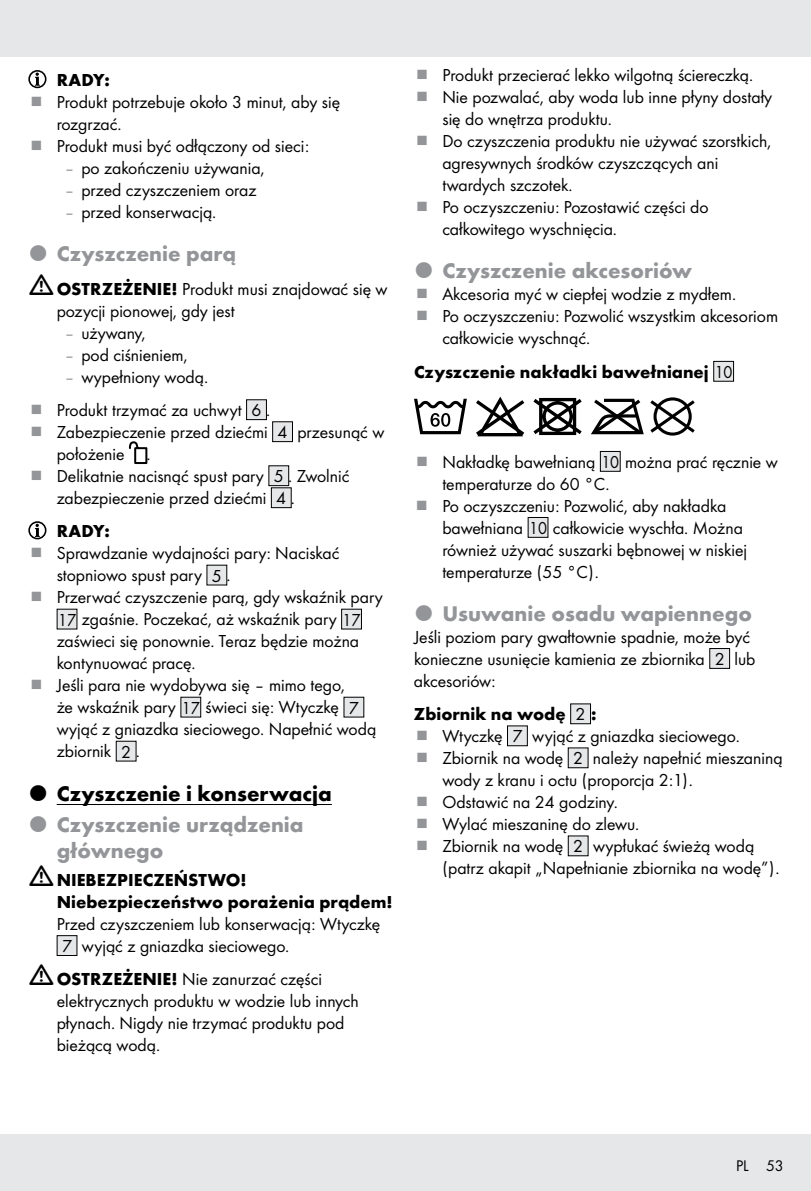
<style>
.page{position:relative;width:811px;height:1191px;background:#fff}
.page>*{position:absolute;margin:0;border:0;box-sizing:border-box;transform-origin:0 0}
.t1{font:700 22px/26px "Futura";color:#939598}
.t2{font:700 22px "Futura";color:#000}
.t3{font:18px/22px "Futura Boo";color:#000}
.t4{font:700 18px/22px "Futura";color:#000}
.t5{font:16px "Futura Boo";color:#000}
.s1{color:#939598}
.s2{font-family:"Futura";font-weight:700}
.s3{font-family:"Futura Boo";font-weight:400}
</style>
<div class="page">
<div style="left:0;top:1134px;width:811px;height:57px;background:#e6e7e8"></div>
<div style="left:0;top:0;width:811px;height:57px;background:#e6e7e8"></div>
<hr style="left:57px;top:804px;width:275px;height:1px;background:#000">
<div style="left:28px;top:70px;width:18px;height:18px;border:2px solid #000;border-radius:50%"></div>
<svg style="left:35px;top:73px;width:5px;height:13px"></svg>
<div style="left:247px;top:400px;width:19px;height:19px;background:#e6e7e8"></div>
<div style="left:246px;top:399px;width:21px;height:21px;border:1px solid #000"></div>
<div style="left:273px;top:422px;width:19px;height:19px;background:#e6e7e8"></div>
<div style="left:272px;top:421px;width:21px;height:21px;border:1px solid #000"></div>
<svg style="left:128px;top:441px;width:20px;height:23px"></svg>
<div style="left:269px;top:466px;width:20px;height:19px;background:#e6e7e8"></div>
<div style="left:268px;top:465px;width:21px;height:21px;border:1px solid #000"></div>
<div style="left:271px;top:488px;width:20px;height:19px;background:#e6e7e8"></div>
<div style="left:271px;top:487px;width:21px;height:21px;border:1px solid #000"></div>
<svg style="left:29px;top:522px;width:17px;height:16px"></svg>
<div style="left:28px;top:521px;width:18px;height:18px;border:2px solid #000;border-radius:50%"></div>
<svg style="left:35px;top:524px;width:5px;height:13px"></svg>
<div style="left:207px;top:565px;width:20px;height:20px;background:#e6e7e8"></div>
<div style="left:57px;top:609px;width:20px;height:20px;background:#e6e7e8"></div>
<div style="left:342px;top:609px;width:19px;height:20px;background:#e6e7e8"></div>
<div style="left:341px;top:609px;width:21px;height:20px;border:1px solid #000"></div>
<div style="left:181px;top:697px;width:20px;height:20px;background:#e6e7e8"></div>
<div style="left:344px;top:697px;width:20px;height:20px;background:#e6e7e8"></div>
<div style="left:116px;top:741px;width:20px;height:20px;background:#e6e7e8"></div>
<div style="left:57px;top:935px;width:20px;height:20px;background:#e6e7e8"></div>
<div style="left:57px;top:935px;width:20px;height:21px;border:1px solid #000"></div>
<div style="left:713px;top:361px;width:20px;height:20px;background:#e6e7e8"></div>
<div style="left:713px;top:361px;width:21px;height:20px;border:1px solid #000"></div>
<svg style="left:414px;top:399px;width:53px;height:35px"></svg>
<svg style="left:476px;top:397px;width:48px;height:39px"></svg>
<svg style="left:533px;top:398px;width:48px;height:37px"></svg>
<svg style="left:591px;top:399px;width:53px;height:35px"></svg>
<svg style="left:650px;top:397px;width:44px;height:38px"></svg>
<div style="left:600px;top:451px;width:20px;height:20px;background:#e6e7e8"></div>
<div style="left:600px;top:451px;width:20px;height:21px;border:1px solid #000"></div>
<div style="left:528px;top:517px;width:20px;height:20px;background:#e6e7e8"></div>
<div style="left:528px;top:517px;width:20px;height:21px;border:1px solid #000"></div>
<div style="left:710px;top:648px;width:19px;height:20px;background:#e6e7e8"></div>
<div style="left:709px;top:648px;width:21px;height:21px;border:1px solid #000"></div>
<div style="left:570px;top:704px;width:20px;height:19px;background:#e6e7e8"></div>
<div style="left:570px;top:703px;width:21px;height:21px;border:1px solid #000"></div>
<div style="left:507px;top:726px;width:20px;height:19px;background:#e6e7e8"></div>
<div style="left:507px;top:725px;width:21px;height:21px;border:1px solid #000"></div>
<div style="left:568px;top:748px;width:20px;height:19px;background:#e6e7e8"></div>
<div style="left:568px;top:836px;width:20px;height:19px;background:#e6e7e8"></div>
<p class="t4" style="left:57px;top:68px;width:55px">RADY:</p>
<p class="t3" style="left:57px;top:90px;width:285px">Produkt potrzebuje około 3 minut, aby się rozgrzać.<br>Produkt musi być odłączony od sieci:</p>
<p class="t3" style="left:64px;top:156px;width:202px"><span class="s1">–</span> po zakończeniu używania,</p>
<p class="t3" style="left:64px;top:178px;width:194px"><span class="s1">–</span> przed czyszczeniem oraz</p>
<p class="t3" style="left:64px;top:200px;width:151px"><span class="s1">–</span> przed konserwacją.</p>
<p class="t1" style="left:57px;top:239px;width:181px">Czyszczenie parą</p>
<p class="t3" style="left:57px;top:277px;width:332px"><span class="s2">OSTRZEŻENIE!</span> Produkt musi znajdować się w pozycji pionowej, gdy jest</p>
<p class="t3" style="left:64px;top:321px;width:83px"><span class="s1">–</span> używany,</p>
<p class="t3" style="left:64px;top:343px;width:125px"><span class="s1">–</span> pod ciśnieniem,</p>
<p class="t3" style="left:57px;top:359px;width:213px;line-height:33.4px;text-indent:8px"><span class="s1">–</span> wypełniony wodą.<br>Produkt trzymać za uchwyt 6 .</p>
<p class="t3" style="left:57px;top:420px;width:329px">Zabezpieczenie przed dziećmi 4 przesunąć w położenie .<br>Delikatnie nacisnąć spust pary 5 . Zwolnić zabezpieczenie przed dziećmi 4 .</p>
<p class="t4" style="left:57px;top:519px;width:55px">RADY:</p>
<p class="t3" style="left:57px;top:541px;width:328px">Sprawdzanie wydajności pary: Naciskać stopniowo spust pary 5 .<br>Przerwać czyszczenie parą, gdy wskaźnik pary 17 zgaśnie. Poczekać, aż wskaźnik pary 17 zaświeci się ponownie. Teraz będzie można kontynuować pracę.<br>Jeśli para nie wydobywa się – mimo tego,<br>że wskaźnik pary 17 świeci się: Wtyczkę 7 wyjąć z gniazdka sieciowego. Napełnić wodą zbiornik 2 .</p>
<p class="t2" style="left:57px;top:777px;width:277px">Czyszczenie i konserwacja</p>
<p class="t1" style="left:57px;top:810px;width:248px">Czyszczenie urządzenia głównego</p>
<p class="t4" style="left:57px;top:867px;width:337px">NIEBEZPIECZEŃSTWO!<br>Niebezpieczeństwo porażenia prądem!</p>
<p class="t3" style="left:57px;top:912px;width:325px">Przed czyszczeniem lub konserwacją: Wtyczkę<br>7 wyjąć z gniazdka sieciowego.</p>
<p class="t3" style="left:57px;top:967px;width:304px"><span class="s2">OSTRZEŻENIE!</span> Nie zanurzać części elektrycznych produktu w wodzie lub innych płynach. Nigdy nie trzymać produktu pod bieżącą wodą.</p>
<p class="t3" style="left:442px;top:63px;width:331px">Produkt przecierać lekko wilgotną ściereczką.<br>Nie pozwalać, aby woda lub inne płyny dostały się do wnętrza produktu.<br>Do czyszczenia produktu nie używać szorstkich, agresywnych środków czyszczących ani twardych szczotek.<br>Po oczyszczeniu: Pozostawić części do całkowitego wyschnięcia.</p>
<p class="t1" style="left:442px;top:256px;width:251px">Czyszczenie akcesoriów</p>
<p class="t3" style="left:442px;top:282px;width:337px">Akcesoria myć w ciepłej wodzie z mydłem.<br>Po oczyszczeniu: Pozwolić wszystkim akcesoriom całkowicie wyschnąć.</p>
<p class="t4" style="left:414px;top:359px;width:320px">Czyszczenie nakładki bawełnianej <span class="s3">10</span></p>
<p class="t3" style="left:442px;top:450px;width:337px">Nakładkę bawełnianą 10 można prać ręcznie w temperaturze do 60 °C.<br>Po oczyszczeniu: Pozwolić, aby nakładka bawełniana 10 całkowicie wyschła. Można również używać suszarki bębnowej w niskiej temperaturze (55 °C).</p>
<p class="t1" style="left:442px;top:599px;width:311px">Usuwanie osadu wapiennego</p>
<p class="t3" style="left:414px;top:625px;width:343px">Jeśli poziom pary gwałtownie spadnie, może być konieczne usunięcie kamienia ze zbiornika 2 lub akcesoriów:</p>
<p class="t4" style="left:414px;top:701px;width:184px">Zbiornik na wodę <span class="s3">2</span> :</p>
<p class="t3" style="left:442px;top:724px;width:342px">Wtyczkę 7 wyjąć z gniazdka sieciowego.<br>Zbiornik na wodę 2 należy napełnić mieszaniną wody z kranu i octu (proporcja 2:1).<br>Odstawić na 24 godziny.<br>Wylać mieszaninę do zlewu.<br>Zbiornik na wodę 2 wypłukać świeżą wodą (patrz akapit „Napełnianie zbiornika na wodę”).</p>
<p class="t5" style="left:736px;top:1155px;width:49px">PL 53</p>
</div>
